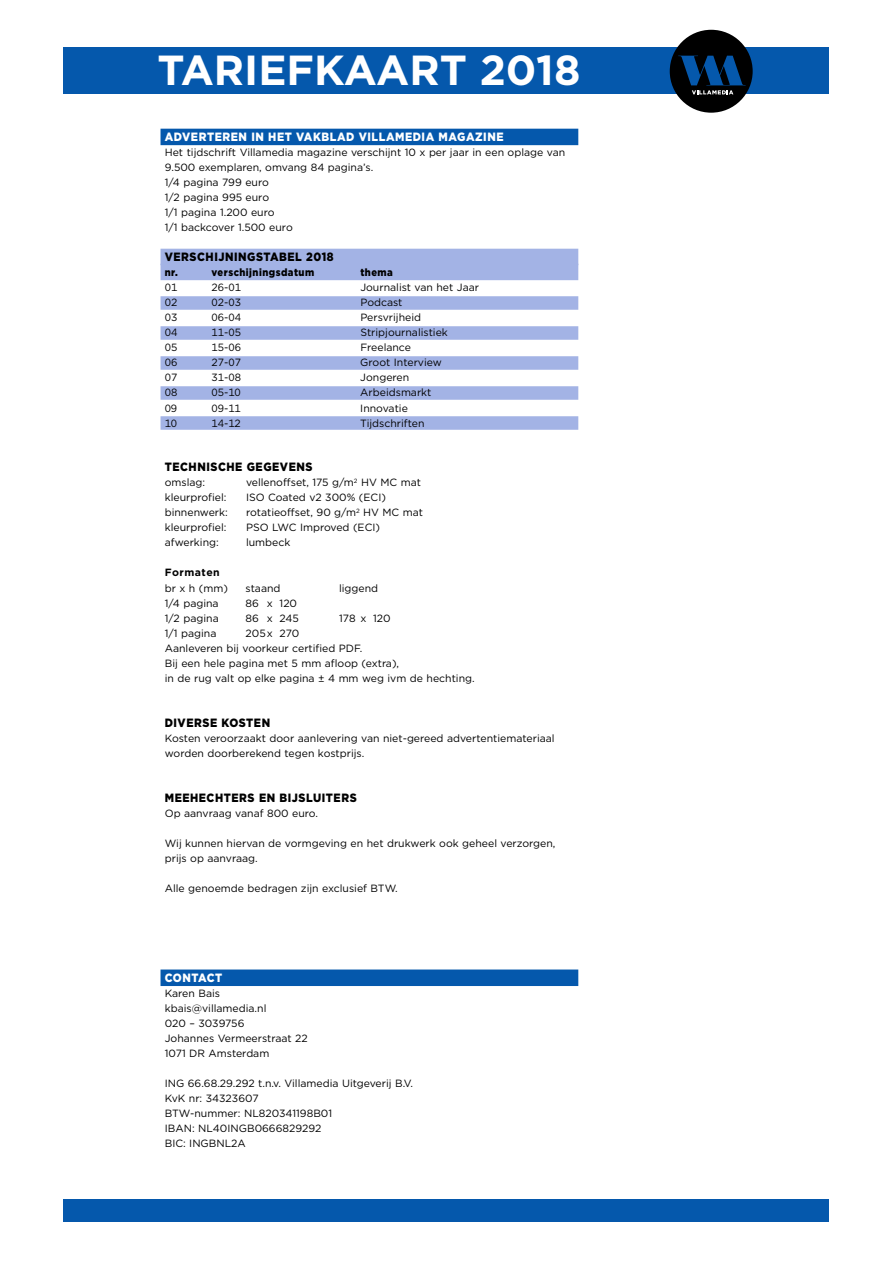
<style>
.page{position:relative;width:893px;height:1263px;background:#fff}
.page>*{position:absolute;margin:0;border:0;box-sizing:border-box;transform-origin:0 0}
.t1{font:700 42px "Gotham";color:#fff}
.t2{font:900 12px "Gotham";letter-spacing:.05em;color:#000;scale:.9 1}
.t3{font:900 12px "Gotham";letter-spacing:.05em;color:#fff;scale:.9 1}
.t4{font:10.5px/15px "Gotham";color:#000}
.t5{font:900 10.5px "Gotham";letter-spacing:.05em;color:#000;scale:.9 1}
.t6{font:700 10.5px "Gotham";letter-spacing:.05em;color:#000}
</style>
<div class="page">
<div style="left:64px;top:47px;width:765px;height:47px;background:#0558ac"></div>
<div style="left:161px;top:129px;width:417px;height:16px;background:#0558ac"></div>
<div style="left:161px;top:249px;width:417px;height:16px;background:#a3b3e5"></div>
<div style="left:161px;top:264px;width:417px;height:16px;background:#a3b3e5"></div>
<div style="left:161px;top:296px;width:417px;height:14px;background:#a3b3e5"></div>
<div style="left:161px;top:326px;width:417px;height:14px;background:#a3b3e5"></div>
<div style="left:161px;top:356px;width:417px;height:14px;background:#a3b3e5"></div>
<div style="left:161px;top:386px;width:417px;height:14px;background:#a3b3e5"></div>
<div style="left:161px;top:416px;width:417px;height:14px;background:#a3b3e5"></div>
<div style="left:161px;top:969px;width:417px;height:17px;background:#0558ac"></div>
<svg style="left:670px;top:30px;width:83px;height:83px"></svg>
<div style="left:64px;top:1199px;width:765px;height:22px;background:#0558ac"></div>
<h1 class="t1" style="left:157px;top:43px;width:425px">TARIEFKAART 2018</h1>
<p class="t3" style="left:165px;top:129px;width:378px">ADVERTEREN IN HET VAKBLAD VILLAMEDIA MAGAZINE</p>
<p class="t4" style="left:165px;top:145px;width:402px">Het tijdschrift Villamedia magazine verschijnt 10 x per jaar in een oplage van 9.500 exemplaren, omvang 84 pagina’s.<br>1/4 pagina 799 euro<br>1/2 pagina 995 euro<br>1/1 pagina 1.200 euro<br>1/1 backcover 1.500 euro</p>
<p class="t2" style="left:165px;top:249px;width:189px">VERSCHIJNINGSTABEL 2018</p>
<p class="t5" style="left:165px;top:265px;width:16px">nr.</p>
<p class="t5" style="left:212px;top:265px;width:116px">verschijningsdatum</p>
<p class="t5" style="left:360px;top:265px;width:38px">thema</p>
<p class="t4" style="left:165px;top:280px;width:14px">01</p>
<p class="t4" style="left:212px;top:280px;width:31px">26-01</p>
<p class="t4" style="left:360px;top:280px;width:120px">Journalist van het Jaar</p>
<p class="t4" style="left:165px;top:295px;width:14px">02</p>
<p class="t4" style="left:212px;top:295px;width:31px">02-03</p>
<p class="t4" style="left:360px;top:295px;width:44px">Podcast</p>
<p class="t4" style="left:165px;top:310px;width:14px">03</p>
<p class="t4" style="left:212px;top:310px;width:31px">06-04</p>
<p class="t4" style="left:360px;top:310px;width:62px">Persvrijheid</p>
<p class="t4" style="left:165px;top:325px;width:14px">04</p>
<p class="t4" style="left:211px;top:325px;width:31px">11-05</p>
<p class="t4" style="left:360px;top:325px;width:89px">Stripjournalistiek</p>
<p class="t4" style="left:165px;top:340px;width:14px">05</p>
<p class="t4" style="left:211px;top:340px;width:31px">15-06</p>
<p class="t4" style="left:360px;top:340px;width:52px">Freelance</p>
<p class="t4" style="left:165px;top:355px;width:14px">06</p>
<p class="t4" style="left:211px;top:355px;width:31px">27-07</p>
<p class="t4" style="left:360px;top:355px;width:83px">Groot Interview</p>
<p class="t4" style="left:165px;top:370px;width:14px">07</p>
<p class="t4" style="left:211px;top:370px;width:31px">31-08</p>
<p class="t4" style="left:360px;top:370px;width:50px">Jongeren</p>
<p class="t4" style="left:165px;top:385px;width:14px">08</p>
<p class="t4" style="left:211px;top:385px;width:31px">05-10</p>
<p class="t4" style="left:360px;top:385px;width:73px">Arbeidsmarkt</p>
<p class="t4" style="left:165px;top:400px;width:14px">09</p>
<p class="t4" style="left:211px;top:400px;width:31px">09-11</p>
<p class="t4" style="left:360px;top:400px;width:49px">Innovatie</p>
<p class="t4" style="left:165px;top:415px;width:14px">10</p>
<p class="t4" style="left:211px;top:415px;width:31px">14-12</p>
<p class="t4" style="left:360px;top:415px;width:66px">Tijdschriften</p>
<p class="t2" style="left:165px;top:459px;width:166px">TECHNISCHE GEGEVENS</p>
<p class="t4" style="left:165px;top:475px;width:42px">omslag:</p>
<p class="t4" style="left:246px;top:475px;width:176px">vellenoffset, 175 g/m<sup>2</sup> HV MC mat</p>
<p class="t4" style="left:165px;top:490px;width:63px">kleurprofiel:</p>
<p class="t4" style="left:246px;top:490px;width:141px">ISO Coated v2 300% (ECI)</p>
<p class="t4" style="left:165px;top:505px;width:65px">binnenwerk:</p>
<p class="t4" style="left:246px;top:505px;width:179px">rotatieoffset, 90 g/m<sup>2</sup> HV MC mat</p>
<p class="t4" style="left:165px;top:520px;width:63px">kleurprofiel:</p>
<p class="t4" style="left:246px;top:520px;width:135px">PSO LWC Improved (ECI)</p>
<p class="t4" style="left:165px;top:535px;width:56px">afwerking:</p>
<p class="t4" style="left:246px;top:535px;width:46px">lumbeck</p>
<p class="t6" style="left:165px;top:566px;width:57px">Formaten</p>
<p class="t4" style="left:165px;top:580px;width:65px">br x h (mm)</p>
<p class="t4" style="left:246px;top:580px;width:36px">staand</p>
<p class="t4" style="left:339px;top:580px;width:41px">liggend</p>
<p class="t4" style="left:165px;top:595px;width:55px">1/4 pagina</p>
<p class="t4" style="left:246px;top:595px;width:53px">86 x 120</p>
<p class="t4" style="left:165px;top:610px;width:55px">1/2 pagina</p>
<p class="t4" style="left:246px;top:610px;width:55px">86 x 245</p>
<p class="t4" style="left:339px;top:610px;width:53px">178 x 120</p>
<p class="t4" style="left:165px;top:625px;width:53px">1/1 pagina</p>
<p class="t4" style="left:165px;top:625px;width:311px;text-indent:81px">205x 270<br>Aanleveren bij voorkeur certified PDF.<br>Bij een hele pagina met 5 mm afloop (extra),<br>in de rug valt op elke pagina ± 4 mm weg ivm de hechting.</p>
<p class="t2" style="left:165px;top:715px;width:119px">DIVERSE KOSTEN</p>
<p class="t4" style="left:165px;top:731px;width:391px">Kosten veroorzaakt door aanlevering van niet-gereed advertentiemateriaal worden doorberekend tegen kostprijs.</p>
<p class="t2" style="left:165px;top:790px;width:215px">MEEHECHTERS EN BIJSLUITERS</p>
<p class="t4" style="left:165px;top:806px;width:155px">Op aanvraag vanaf 800 euro.</p>
<p class="t4" style="left:165px;top:836px;width:392px">Wij kunnen hiervan de vormgeving en het drukwerk ook geheel verzorgen, prijs op aanvraag.</p>
<p class="t4" style="left:165px;top:881px;width:235px">Alle genoemde bedragen zijn exclusief BTW.</p>
<p class="t3" style="left:165px;top:970px;width:66px">CONTACT</p>
<p class="t4" style="left:165px;top:986px;width:145px">Karen Bais kbais@villamedia.nl<br>020 – 3039756<br>Johannes Vermeerstraat 22<br>1071 DR Amsterdam</p>
<p class="t4" style="left:165px;top:1076px;width:250px">ING 66.68.29.292 t.n.v. Villamedia Uitgeverij B.V.<br>KvK nr: 34323607<br>BTW-nummer: NL820341198B01<br>IBAN: NL40INGB0666829292<br>BIC: INGBNL2A</p>
</div>
